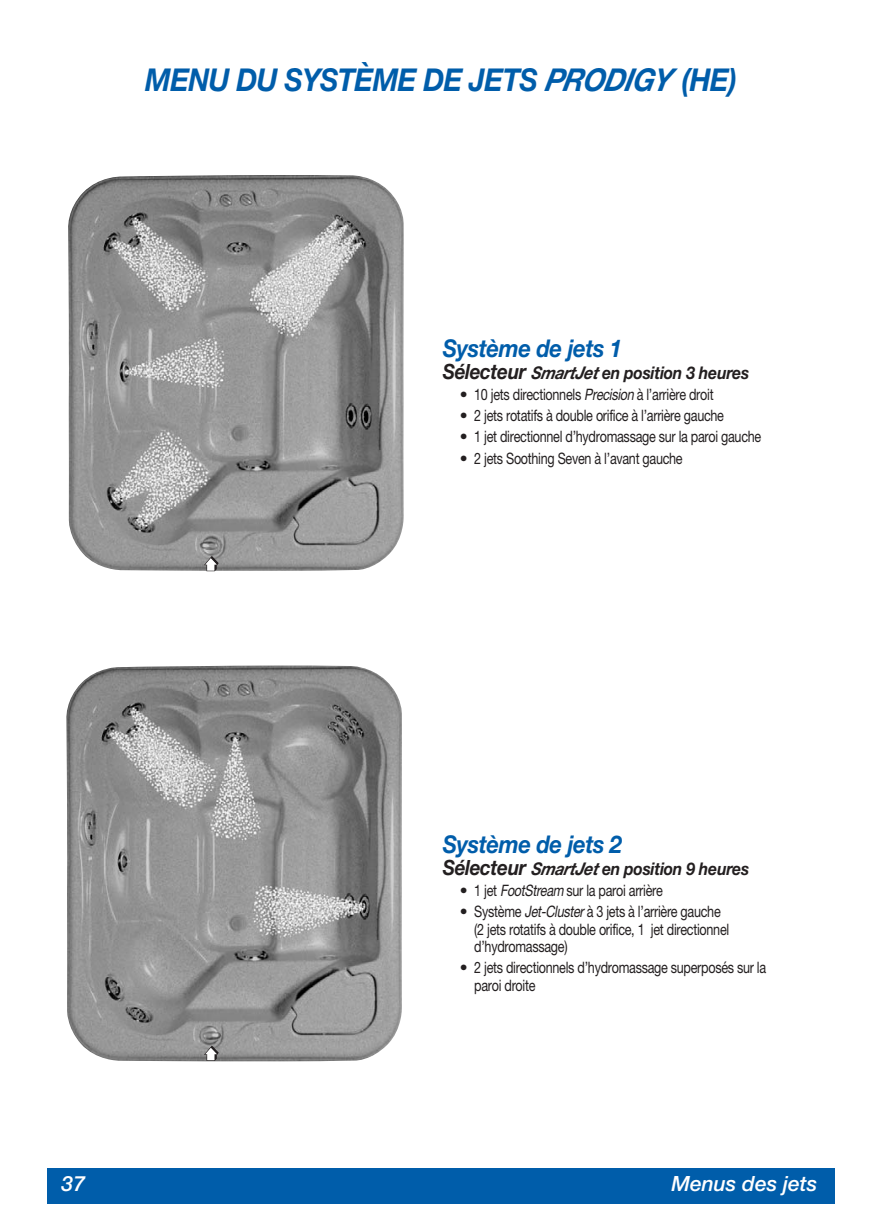
<style>
.page{position:relative;width:882px;height:1229px;background:#fff}
.page>*{position:absolute;margin:0;border:0;box-sizing:border-box;transform-origin:0 0}
.t1{font:italic 700 31.5px "Helvetica Neue";letter-spacing:-.02em;color:#005daa;scale:.9 1}
.t2{font:italic 700 24.5px "Helvetica Neue";letter-spacing:-.015em;color:#005daa;scale:.9 1}
.t3{font:italic 500 21px "Helvetica Neue";color:#fff}
.t4{font:italic 700 17.5px "Helvetica Neue";letter-spacing:-.015em;color:#231f20;scale:.9 1}
.t5{font:15.75px/17.5px "Helvetica Neue";letter-spacing:-.02em;color:#231f20}
.s1{font-size:21px}
.s2{font-style:italic}
</style>
<div class="page">
<div style="left:47px;top:1167px;width:788px;height:36px;background:#005daa"></div>
<img style="left:68px;top:175px;width:336px;height:395px">
<img style="left:66px;top:665px;width:336px;height:396px">
<svg style="left:204px;top:556px;width:15px;height:15px"></svg>
<svg style="left:204px;top:1045px;width:15px;height:15px"></svg>
<h1 class="t1" style="left:145px;top:68px;width:659px">MENU DU SYSTÈME DE JETS PRODIGY (HE)</h1>
<h2 class="t2" style="left:443px;top:339px;width:201px">Système de jets 1</h2>
<p class="t4" style="left:443px;top:366px;width:342px"><span class="s1">Sélecteur</span> SmartJet en position 3 heures</p>
<p class="t5" style="left:460px;top:387px;width:255px">• 10 jets directionnels <span class="s2">Precision</span>à l’arrière droit</p>
<p class="t5" style="left:460px;top:408px;width:266px">• 2 jets rotatifs à double orifice à l’arrière gauche</p>
<p class="t5" style="left:460px;top:429px;width:303px">• 1 jet directionnel d’hydromassage sur la paroi gauche</p>
<p class="t5" style="left:460px;top:451px;width:225px">• 2 jets Soothing Seven à l’avant gauche</p>
<h2 class="t2" style="left:443px;top:835px;width:201px">Système de jets 2</h2>
<p class="t4" style="left:443px;top:862px;width:342px"><span class="s1">Sélecteur</span> SmartJet en position 9 heures</p>
<p class="t5" style="left:460px;top:883px;width:205px">• 1 jet <span class="s2">FootStream</span>sur la paroi arrière</p>
<p class="t5" style="left:474px;top:904px;width:257px;text-indent:-15px">• Système <span class="s2">Jet-Cluster</span>à 3 jets à l’arrière gauche (2 jets rotatifs à double orifice, 1 jet directionnel d’hydromassage)</p>
<p class="t5" style="left:474px;top:960px;width:293px;text-indent:-15px">• 2 jets directionnels d’hydromassage superposés sur la paroi droite</p>
<h3 class="t3" style="left:62px;top:1176px;width:25px">37</h3>
<h3 class="t3" style="left:671px;top:1176px;width:147px">Menus des jets</h3>
</div>
